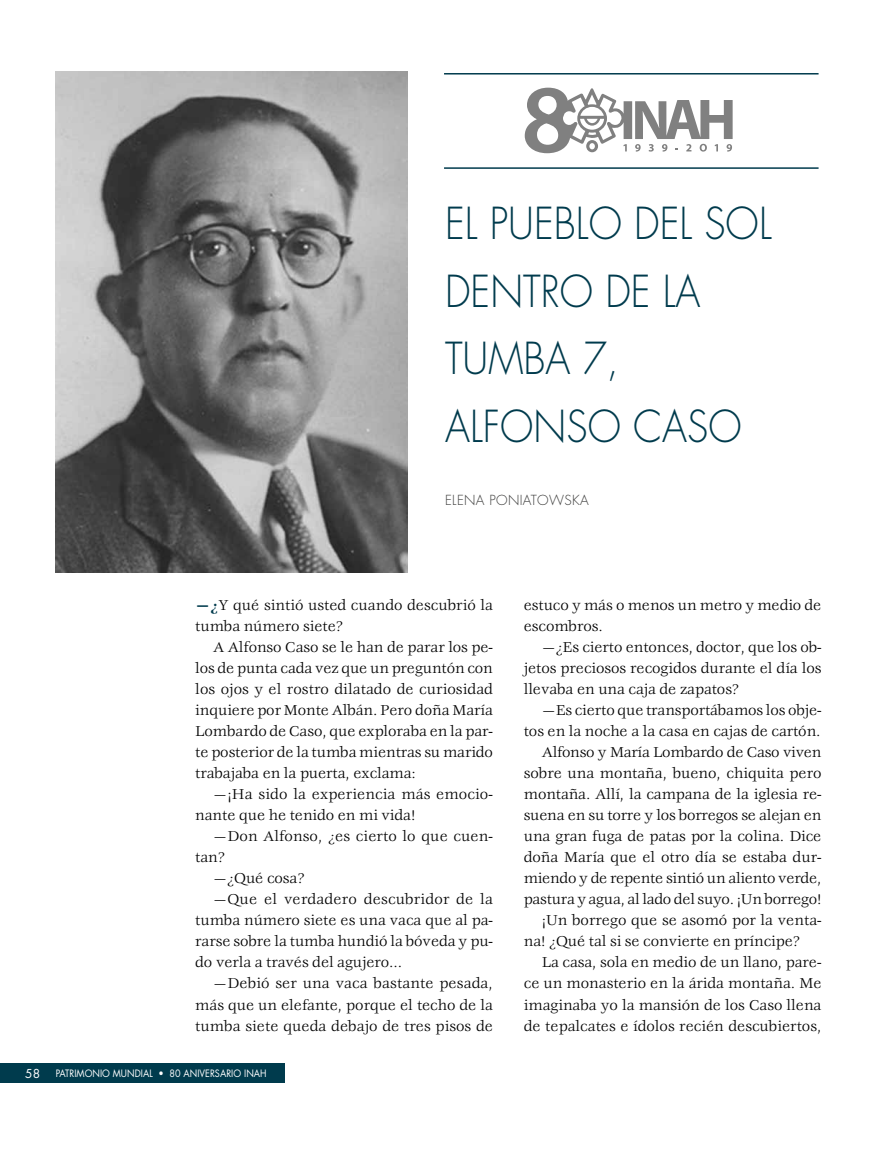
<style>
.page{position:relative;width:893px;height:1149px;background:#fff}
.page>*{position:absolute;margin:0;border:0;box-sizing:border-box;transform-origin:0 0}
.t1{font:300 42.9px/67.5px "Futura";color:#003b4d;scale:.91 1}
.t2{font:15.75px/21px "Veljovic";letter-spacing:-.005em;color:#000}
.t3{font:300 13.5px "Futura";letter-spacing:.025em;color:#3c3c3b}
.t4{font:12px "Futura";color:#fff}
.t5{font:9.9px "Futura";letter-spacing:.005em;color:#fff;scale:.91 1}
.s1{font-weight:700;color:#003b4d}
</style>
<div class="page">
<div style="left:0;top:1063px;width:285px;height:19px;background:#003b4d"></div>
<hr style="left:444px;top:73px;width:375px;height:1px;background:#003b4d">
<img style="left:55px;top:72px;width:353px;height:500px">
<svg style="left:525px;top:88px;width:208px;height:65px"></svg>
<hr style="left:444px;top:167px;width:375px;height:2px;background:#003b4d">
<h1 class="t1" style="left:445px;top:190px;width:360px">EL PUEBLO DEL SOL<br>DENTRO DE LA<br>TUMBA 7,<br>ALFONSO CASO</h1>
<p class="t3" style="left:445px;top:491px;width:145px">ELENA PONIATOWSKA</p>
<p class="t2" style="left:195px;top:595px;width:299px"><span class="s1">—¿</span>Y qué sintió usted cuando descubrió la tumba número siete?</p>
<p class="t2" style="left:195px;top:637px;width:299px;text-align:justify;text-indent:18px">A Alfonso Caso se le han de parar los pe&shy;los de punta cada vez que un preguntón con los ojos y el rostro dilatado de curiosidad inquiere por Monte Albán. Pero doña María Lombardo de Caso, que exploraba en la par&shy;te posterior de la tumba mientras su marido trabajaba en la puerta, exclama:</p>
<p class="t2" style="left:195px;top:784px;width:299px;text-indent:18px">—¡Ha sido la experiencia más emocio&shy;nante que he tenido en mi vida!</p>
<p class="t2" style="left:213px;top:826px;width:281px">—Don Alfonso, ¿es cierto lo que cuen-</p>
<p class="t2" style="left:195px;top:847px;width:31px">tan?</p>
<p class="t2" style="left:213px;top:868px;width:93px">—¿Qué cosa?</p>
<p class="t2" style="left:213px;top:889px;width:281px">—Que el verdadero descubridor de la</p>
<p class="t2" style="left:195px;top:910px;width:299px">tumba número siete es una vaca que al pa-</p>
<p class="t2" style="left:195px;top:931px;width:299px">rarse sobre la tumba hundió la bóveda y pu-</p>
<p class="t2" style="left:195px;top:952px;width:208px">do verla a través del agujero...</p>
<p class="t2" style="left:213px;top:973px;width:281px">—Debió ser una vaca bastante pesada,</p>
<p class="t2" style="left:195px;top:994px;width:299px">más que un elefante, porque el techo de la</p>
<p class="t2" style="left:195px;top:1015px;width:299px">tumba siete queda debajo de tres pisos de</p>
<p class="t4" style="left:25px;top:1064px;width:16px">58</p>
<p class="t5" style="left:56px;top:1066px;width:233px">PATRIMONIO MUNDIAL • 80 ANIVERSARIO INAH</p>
<p class="t2" style="left:524px;top:595px;width:299px">estuco y más o menos un metro y medio de escombros.</p>
<p class="t2" style="left:524px;top:637px;width:299px;text-align:justify;text-indent:18px">—¿Es cierto entonces, doctor, que los ob&shy;jetos preciosos recogidos durante el día los llevaba en una caja de zapatos?</p>
<p class="t2" style="left:542px;top:700px;width:281px">—Es cierto que transportábamos los obje-</p>
<p class="t2" style="left:524px;top:721px;width:298px">tos en la noche a la casa en cajas de cartón.</p>
<p class="t2" style="left:542px;top:742px;width:281px">Alfonso y María Lombardo de Caso viven</p>
<p class="t2" style="left:524px;top:763px;width:299px">sobre una montaña, bueno, chiquita pero</p>
<p class="t2" style="left:524px;top:784px;width:299px">montaña. Allí, la campana de la iglesia re-</p>
<p class="t2" style="left:524px;top:805px;width:299px">suena en su torre y los borregos se alejan en</p>
<p class="t2" style="left:524px;top:826px;width:299px">una gran fuga de patas por la colina. Dice</p>
<p class="t2" style="left:524px;top:847px;width:299px">doña María que el otro día se estaba dur-</p>
<p class="t2" style="left:524px;top:868px;width:299px">miendo y de repente sintió un aliento verde,</p>
<p class="t2" style="left:524px;top:889px;width:299px">pastura y agua, al lado del suyo. ¡Un borrego!</p>
<p class="t2" style="left:542px;top:910px;width:281px">¡Un borrego que se asomó por la venta-</p>
<p class="t2" style="left:524px;top:931px;width:278px">na! ¿Qué tal si se convierte en príncipe?</p>
<p class="t2" style="left:542px;top:952px;width:281px">La casa, sola en medio de un llano, pare-</p>
<p class="t2" style="left:524px;top:973px;width:299px">ce un monasterio en la árida montaña. Me</p>
<p class="t2" style="left:524px;top:994px;width:299px">imaginaba yo la mansión de los Caso llena</p>
<p class="t2" style="left:524px;top:1015px;width:299px">de tepalcates e ídolos recién descubiertos,</p>
</div>
